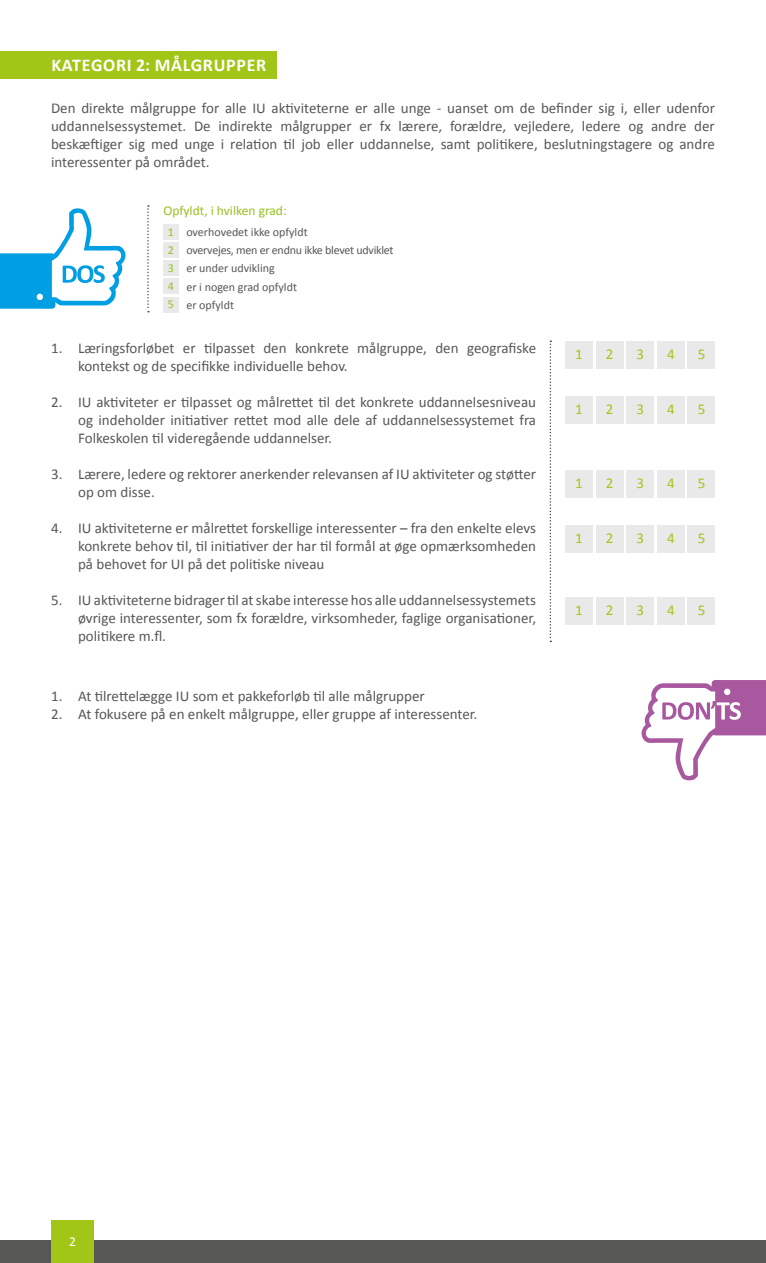
<style>
.page{position:relative;width:766px;height:1263px;background:#fff}
.page>*{position:absolute;margin:0;border:0;box-sizing:border-box;transform-origin:0 0}
.t1{font:700 18px "Calibri";letter-spacing:.04em;color:#fff}
.t2{font:15px/18px "Calibri";color:#575756;text-align:justify}
.t3{font:15px "Calibri";color:#a2c617}
.t4{font:13.5px "Calibri";color:#95c11f}
.t5{font:13.5px "Calibri";color:#fff}
.t6{font:12px/18px "Calibri";letter-spacing:-.02em;color:#575756}
.t7{font:12px/18.5px "Calibri";color:#575756}
.t8{font:12px "Calibri";color:#95c11f}
.s1{color:#95c11f}
</style>
<div class="page">
<div style="left:0;top:1240px;width:765px;height:23px;background:#575756"></div>
<div style="left:51px;top:1220px;width:43px;height:43px;background:#a2c617"></div>
<div style="left:0;top:51px;width:276px;height:27px;background:#a2c617"></div>
<svg style="left:0;top:208px;width:126px;height:101px"></svg>
<svg style="left:641px;top:680px;width:124px;height:101px"></svg>
<div style="left:687px;top:341px;width:27px;height:27px;background:#e9e9e9"></div>
<div style="left:657px;top:341px;width:27px;height:27px;background:#e9e9e9"></div>
<div style="left:626px;top:341px;width:27px;height:27px;background:#e9e9e9"></div>
<div style="left:596px;top:341px;width:27px;height:27px;background:#e9e9e9"></div>
<div style="left:565px;top:341px;width:28px;height:27px;background:#e9e9e9"></div>
<div style="left:687px;top:397px;width:27px;height:27px;background:#e9e9e9"></div>
<div style="left:657px;top:397px;width:27px;height:27px;background:#e9e9e9"></div>
<div style="left:626px;top:397px;width:27px;height:27px;background:#e9e9e9"></div>
<div style="left:596px;top:397px;width:27px;height:27px;background:#e9e9e9"></div>
<div style="left:565px;top:397px;width:28px;height:27px;background:#e9e9e9"></div>
<div style="left:687px;top:470px;width:27px;height:27px;background:#e9e9e9"></div>
<div style="left:657px;top:470px;width:27px;height:27px;background:#e9e9e9"></div>
<div style="left:626px;top:470px;width:27px;height:27px;background:#e9e9e9"></div>
<div style="left:596px;top:470px;width:27px;height:27px;background:#e9e9e9"></div>
<div style="left:565px;top:470px;width:28px;height:27px;background:#e9e9e9"></div>
<div style="left:687px;top:526px;width:27px;height:27px;background:#e9e9e9"></div>
<div style="left:657px;top:526px;width:27px;height:27px;background:#e9e9e9"></div>
<div style="left:626px;top:526px;width:27px;height:27px;background:#e9e9e9"></div>
<div style="left:596px;top:526px;width:27px;height:27px;background:#e9e9e9"></div>
<div style="left:565px;top:526px;width:28px;height:27px;background:#e9e9e9"></div>
<svg style="left:549px;top:340px;width:2px;height:302px"></svg>
<div style="left:687px;top:597px;width:27px;height:27px;background:#e9e9e9"></div>
<div style="left:657px;top:597px;width:27px;height:27px;background:#e9e9e9"></div>
<div style="left:626px;top:597px;width:27px;height:27px;background:#e9e9e9"></div>
<div style="left:596px;top:597px;width:27px;height:27px;background:#e9e9e9"></div>
<div style="left:565px;top:597px;width:28px;height:27px;background:#e9e9e9"></div>
<div style="left:163px;top:224px;width:15px;height:16px;background:#e9e9e9"></div>
<div style="left:163px;top:243px;width:15px;height:15px;background:#e9e9e9"></div>
<div style="left:163px;top:260px;width:15px;height:16px;background:#e9e9e9"></div>
<div style="left:163px;top:279px;width:15px;height:15px;background:#e9e9e9"></div>
<div style="left:163px;top:297px;width:15px;height:15px;background:#e9e9e9"></div>
<svg style="left:147px;top:205px;width:2px;height:107px"></svg>
<p class="t1" style="left:51px;top:53px;width:216px">KATEGORI 2: MÅLGRUPPER</p>
<p class="t2" style="left:51px;top:99px;width:665px">Den direkte målgruppe for alle IU aktiviteterne er alle unge - uanset om de befinder sig i, eller udenfor uddannelsessystemet. De indirekte målgrupper er fx lærere, forældre, vejledere, ledere og andre der beskæftiger sig med unge i relation til job eller uddannelse, samt politikere, beslutningstagere og andre interessenter på området.</p>
<p class="t4" style="left:163px;top:202px;width:125px">Opfyldt, i hvilken grad:</p>
<p class="t6" style="left:168px;top:223px;width:227px;text-indent:18px">overhovedet ikke opfyldt<br><span class="s1">2</span> overvejes, men er endnu ikke blevet udviklet</p>
<p class="t8" style="left:168px;top:224px;width:8px">1</p>
<p class="t7" style="left:168px;top:259px;width:130px"><span class="s1">3</span> er under udvikling<br><span class="s1">4</span> er i nogen grad opfyldt<br><span class="s1">5</span> er opfyldt</p>
<p class="t2" style="left:78px;top:339px;width:459px;text-indent:-27px">1. Læringsforløbet er tilpasset den konkrete målgruppe, den geografiske kontekst og de specifikke individuelle behov.</p>
<p class="t2" style="left:78px;top:393px;width:459px;text-indent:-27px">2. IU aktiviteter er tilpasset og målrettet til det konkrete uddannelsesniveau og indeholder initiativer rettet mod alle dele af uddannelsessystemet fra Folkeskolen til videregående uddannelser.</p>
<p class="t2" style="left:78px;top:465px;width:459px;text-indent:-27px">3. Lærere, ledere og rektorer anerkender relevansen af IU aktiviteter og støtter op om disse.</p>
<p class="t2" style="left:78px;top:519px;width:459px;text-indent:-27px">4. IU aktiviteterne er målrettet forskellige interessenter – fra den enkelte elevs konkrete behov til, til initiativer der har til formål at øge opmærksomheden på behovet for UI på det politiske niveau</p>
<p class="t2" style="left:78px;top:591px;width:459px;text-indent:-27px">5. IU aktiviteterne bidrager til at skabe interesse hos alle uddannelsessystemets øvrige interessenter, som fx forældre, virksomheder, faglige organisationer, politikere m.fl.</p>
<p class="t2" style="left:51px;top:687px;width:375px">1. At tilrettelægge IU som et pakkeforløb til alle målgrupper</p>
<p class="t2" style="left:51px;top:705px;width:427px">2. At fokusere på en enkelt målgruppe, eller gruppe af interessenter.</p>
<p class="t3" style="left:575px;top:344px;width:9px">1</p>
<p class="t3" style="left:605px;top:344px;width:9px">2</p>
<p class="t3" style="left:636px;top:344px;width:9px">3</p>
<p class="t3" style="left:667px;top:344px;width:9px">4</p>
<p class="t3" style="left:697px;top:344px;width:9px">5</p>
<p class="t3" style="left:575px;top:400px;width:9px">1</p>
<p class="t3" style="left:605px;top:400px;width:9px">2</p>
<p class="t3" style="left:636px;top:400px;width:9px">3</p>
<p class="t3" style="left:667px;top:400px;width:9px">4</p>
<p class="t3" style="left:697px;top:400px;width:9px">5</p>
<p class="t3" style="left:575px;top:473px;width:9px">1</p>
<p class="t3" style="left:605px;top:473px;width:9px">2</p>
<p class="t3" style="left:636px;top:473px;width:9px">3</p>
<p class="t3" style="left:667px;top:473px;width:9px">4</p>
<p class="t3" style="left:697px;top:473px;width:9px">5</p>
<p class="t3" style="left:575px;top:529px;width:9px">1</p>
<p class="t3" style="left:605px;top:529px;width:9px">2</p>
<p class="t3" style="left:636px;top:529px;width:9px">3</p>
<p class="t3" style="left:667px;top:529px;width:9px">4</p>
<p class="t3" style="left:697px;top:529px;width:9px">5</p>
<p class="t3" style="left:575px;top:600px;width:9px">1</p>
<p class="t3" style="left:605px;top:600px;width:9px">2</p>
<p class="t3" style="left:636px;top:600px;width:9px">3</p>
<p class="t3" style="left:667px;top:600px;width:9px">4</p>
<p class="t3" style="left:697px;top:600px;width:9px">5</p>
<p class="t5" style="left:69px;top:1233px;width:8px">2</p>
</div>
